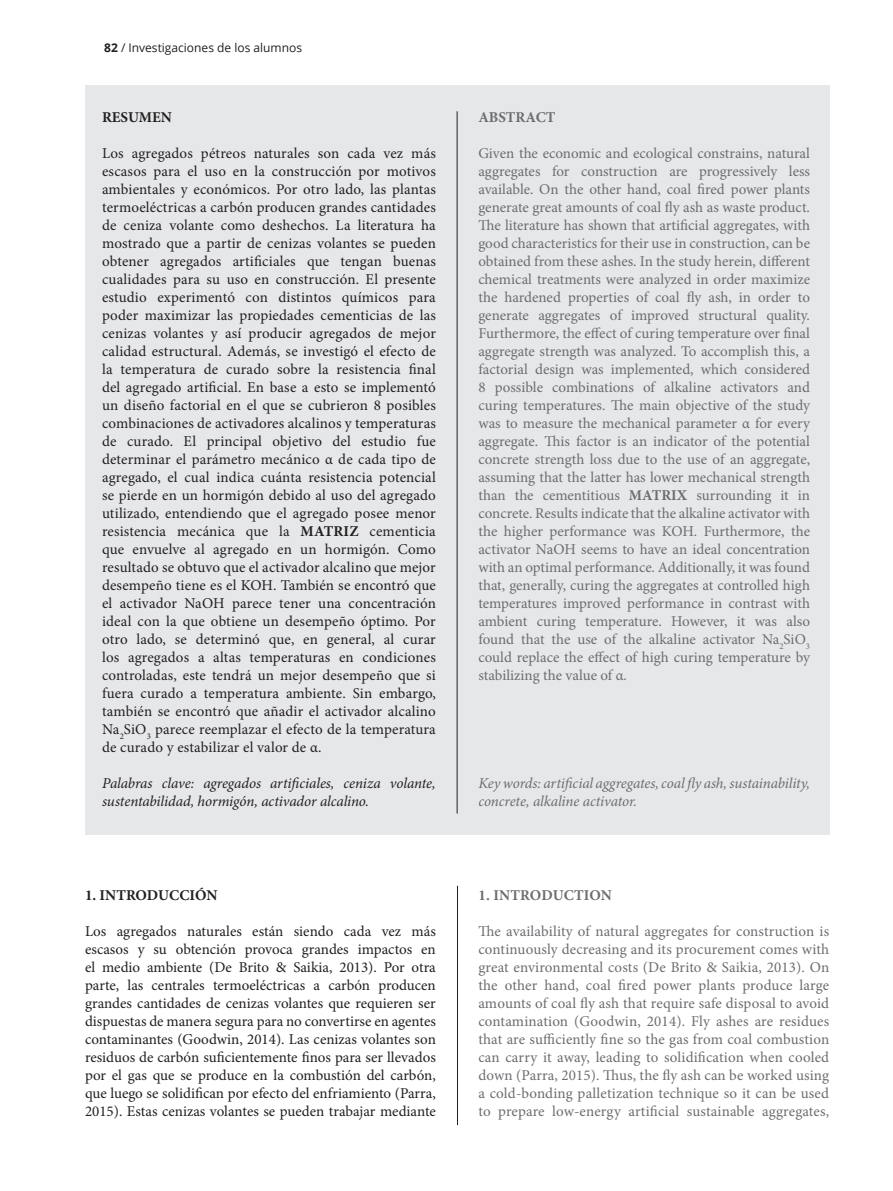
<style>
.page{position:relative;width:893px;height:1191px;background:#fff}
.page>*{position:absolute;margin:0;border:0;box-sizing:border-box;transform-origin:0 0}
.t1{font:15px/18px "Minion Pro";letter-spacing:.005em;color:#231f20;text-align:justify}
.t2{font:15px/18px "Minion Pro";color:#6c6d70;text-align:justify}
.t3{font:italic 15px/18px "Minion Pro";letter-spacing:-.01em;color:#231f20}
.t4{font:italic 15px/18px "Minion Pro";letter-spacing:-.01em;color:#6c6d70}
.t5{font:700 15px "Minion Pro";color:#6c6d70}
.t6{font:700 15px "Minion Pro";color:#231f20}
.t7{font:12px "Open Sans";color:#231f20}
.s1{font-weight:700}
</style>
<div class="page">
<div style="left:85px;top:85px;width:744px;height:750px;background:#e6e7e9"></div>
<hr style="left:457px;top:111px;width:1px;height:702px;background:#231f20">
<hr style="left:457px;top:885px;width:1px;height:240px;background:#231f20">
<p class="t7" style="left:104px;top:39px;width:199px"><span class="s1">82</span> / Investigaciones de los alumnos</p>
<p class="t6" style="left:102px;top:106px;width:71px">RESUMEN</p>
<p class="t1" style="left:102px;top:144px;width:335px">Los agregados pétreos naturales son cada vez más escasos para el uso en la construcción por motivos ambientales y económicos. Por otro lado, las plantas termoeléctricas a carbón producen grandes cantidades de ceniza volante como deshechos. La literatura ha mostrado que a partir de cenizas volantes se pueden obtener agregados artificiales que tengan buenas cualidades para su uso en construcción. El presente estudio experimentó con distintos químicos para poder maximizar las propiedades cementicias de las cenizas volantes y así producir agregados de mejor calidad estructural. Además, se investigó el efecto de la temperatura de curado sobre la resistencia final del agregado artificial. En base a esto se implementó un diseño factorial en el que se cubrieron 8 posibles combinaciones de activadores alcalinos y temperaturas de curado. El principal objetivo del estudio fue determinar el parámetro mecánico α de cada tipo de agregado, el cual indica cuánta resistencia potencial se pierde en un hormigón debido al uso del agregado utilizado, entendiendo que el agregado posee menor resistencia mecánica que la <span class="s1">MATRIZ</span> cementicia que envuelve al agregado en un hormigón. Como resultado se obtuvo que el activador alcalino que mejor desempeño tiene es el KOH. También se encontró que el activador NaOH parece tener una concentración ideal con la que obtiene un desempeño óptimo. Por otro lado, se determinó que, en general, al curar los agregados a altas temperaturas en condiciones controladas, este tendrá un mejor desempeño que si fuera curado a temperatura ambiente. Sin embargo, también se encontró que añadir el activador alcalino Na<sub>2</sub>SiO<sub>3</sub> parece reemplazar el efecto de la temperatura de curado y estabilizar el valor de α.</p>
<p class="t3" style="left:102px;top:774px;width:335px">Palabras clave: agregados artificiales, ceniza volante, sustentabilidad, hormigón, activador alcalino.</p>
<p class="t6" style="left:85px;top:885px;width:134px">1. INTRODUCCIÓN</p>
<p class="t1" style="left:85px;top:922px;width:352px">Los agregados naturales están siendo cada vez más escasos y su obtención provoca grandes impactos en el medio ambiente (De Brito &amp; Saikia, 2013). Por otra parte, las centrales termoeléctricas a carbón producen grandes cantidades de cenizas volantes que requieren ser dispuestas de manera segura para no convertirse en agentes contaminantes (Goodwin, 2014). Las cenizas volantes son residuos de carbón suficientemente finos para ser llevados por el gas que se produce en la combustión del carbón, que luego se solidifican por efecto del enfriamiento (Parra, 2015). Estas cenizas volantes se pueden trabajar mediante</p>
<p class="t5" style="left:478px;top:107px;width:79px">ABSTRACT</p>
<p class="t2" style="left:478px;top:144px;width:333px">Given the economic and ecological constrains, natural aggregates for construction are progressively less available. On the other hand, coal fired power plants generate great amounts of coal fly ash as waste product.<br>The literature has shown that artificial aggregates, with good characteristics for their use in construction, can be obtained from these ashes. In the study herein, different chemical treatments were analyzed in order maximize the hardened properties of coal fly ash, in order to generate aggregates of improved structural quality.<br>Furthermore, the effect of curing temperature over final aggregate strength was analyzed. To accomplish this, a factorial design was implemented, which considered 8 possible combinations of alkaline activators and curing temperatures. The main objective of the study was to measure the mechanical parameter α for every aggregate. This factor is an indicator of the potential concrete strength loss due to the use of an aggregate, assuming that the latter has lower mechanical strength than the cementitious <span class="s1">MATRIX</span> surrounding it in concrete. Results indicate that the alkaline activator with the higher performance was KOH. Furthermore, the activator NaOH seems to have an ideal concentration with an optimal performance. Additionally, it was found that, generally, curing the aggregates at controlled high temperatures improved performance in contrast with ambient curing temperature. However, it was also found that the use of the alkaline activator Na<sub>2</sub>SiO<sub>3 </sub>could replace the effect of high curing temperature by stabilizing the value of α.</p>
<p class="t4" style="left:478px;top:774px;width:333px">Key words: artificial aggregates, coal fly ash, sustainability, concrete, alkaline activator.</p>
<p class="t5" style="left:478px;top:885px;width:135px">1. INTRODUCTION</p>
<p class="t2" style="left:478px;top:922px;width:352px">The availability of natural aggregates for construction is continuously decreasing and its procurement comes with great environmental costs (De Brito &amp; Saikia, 2013). On the other hand, coal fired power plants produce large amounts of coal fly ash that require safe disposal to avoid contamination (Goodwin, 2014). Fly ashes are residues that are sufficiently fine so the gas from coal combustion can carry it away, leading to solidification when cooled down (Parra, 2015). Thus, the fly ash can be worked using a cold-bonding palletization technique so it can be used to prepare low-energy artificial sustainable aggregates,</p>
</div>
